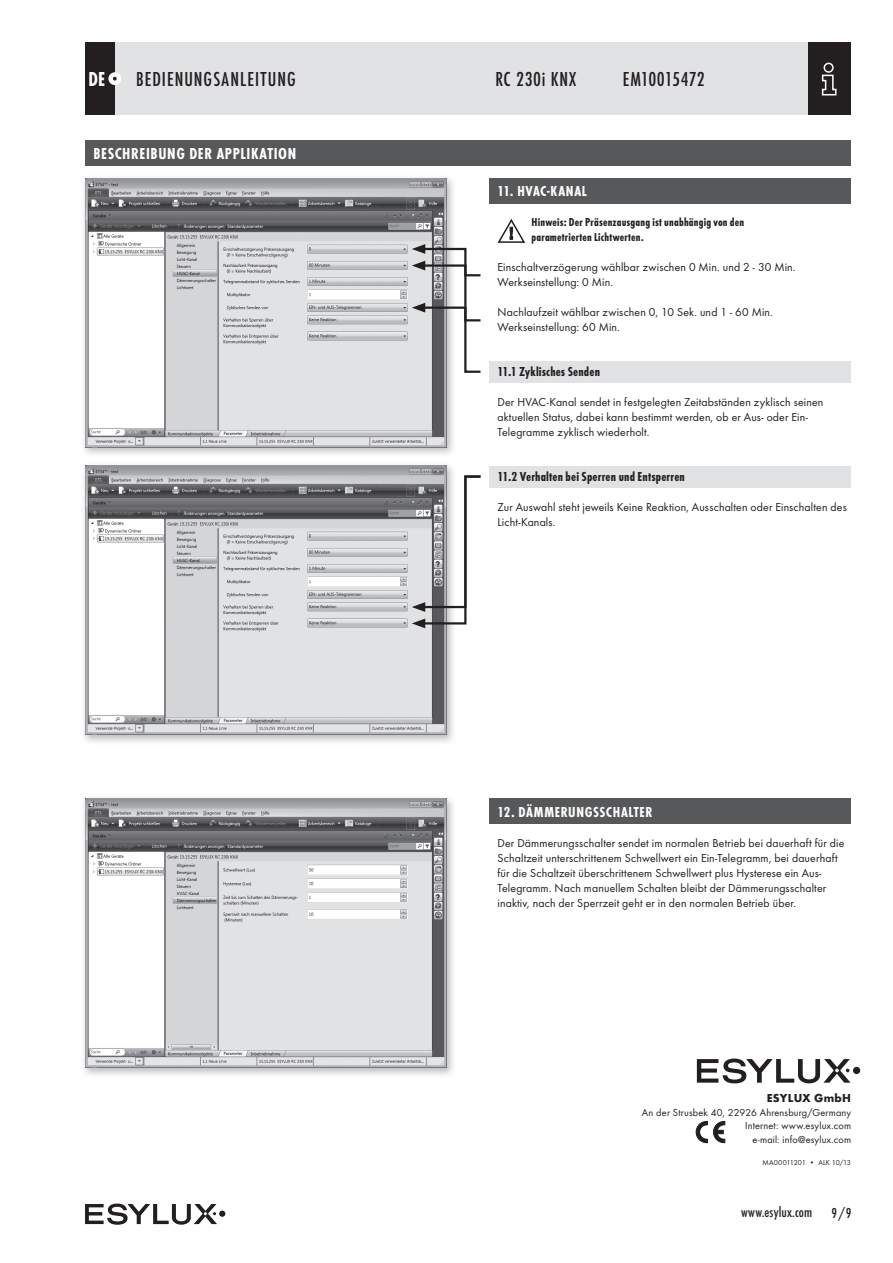
<style>
.page{position:relative;width:893px;height:1263px;background:#fff}
.page>*{position:absolute;margin:0;border:0;box-sizing:border-box;transform-origin:0 0}
.t1{font:500 21px "Futura Con";letter-spacing:.045em;color:#231f20}
.t2{font:500 21px "Futura Con";color:#231f20}
.t3{font:500 21px "Futura Con";letter-spacing:.025em;color:#231f20}
.t4{font:700 21px "Futura Con";color:#fff;scale:.95 1}
.t5{font:700 16.5px "Futura Con";letter-spacing:.035em;color:#fff}
.t6{font:700 15px "Futura Con";letter-spacing:.045em;color:#fff}
.t7{font:500 15px "Futura Con";letter-spacing:.01em;color:#231f20}
.t8{font:700 13.5px "Futura Con";letter-spacing:.015em;color:#231f20}
.t9{font:12px/15px "Futura Boo";letter-spacing:.015em;color:#231f20}
.t10{font:700 12px/15px "Futura Con";letter-spacing:.015em;color:#231f20}
.t11{font:700 12px "Futura";letter-spacing:.025em;color:#231f20}
.t12{font:10.5px/13.5px "Futura Boo";letter-spacing:.015em;color:#231f20;text-align:right}
.t13{font:7.5px "Futura Boo";letter-spacing:.005em;color:#231f20}
</style>
<div class="page">
<div style="left:85px;top:43px;width:765px;height:72px;background:#e1e2e4"></div>
<div style="left:808px;top:43px;width:42px;height:72px;background:#231f20"></div>
<svg style="left:821px;top:62px;width:16px;height:34px"></svg>
<div style="left:85px;top:43px;width:30px;height:72px;background:#231f20"></div>
<div style="left:108px;top:72px;width:13px;height:13px;background:#fff;border-radius:50%"></div>
<svg style="left:113px;top:77px;width:4px;height:4px"></svg>
<div style="left:219px;top:1210px;width:6px;height:7px;background:#231f20;border-radius:50%"></div>
<svg style="left:85px;top:1203px;width:132px;height:22px"></svg>
<div style="left:489px;top:466px;width:361px;height:21px;background:#e1e2e4"></div>
<div style="left:489px;top:361px;width:361px;height:21px;background:#e1e2e4"></div>
<img style="left:84px;top:178px;width:369px;height:276px">
<img style="left:85px;top:179px;width:361px;height:269px">
<div style="left:489px;top:179px;width:361px;height:25px;background:#57585a"></div>
<svg style="left:497px;top:219px;width:29px;height:24px"></svg>
<div style="left:85px;top:140px;width:765px;height:26px;background:#57585a"></div>
<svg style="left:412px;top:244px;width:69px;height:130px"></svg>
<img style="left:84px;top:465px;width:369px;height:277px">
<img style="left:85px;top:466px;width:361px;height:269px">
<svg style="left:412px;top:474px;width:69px;height:154px"></svg>
<div style="left:489px;top:799px;width:361px;height:25px;background:#57585a"></div>
<img style="left:84px;top:798px;width:369px;height:277px">
<img style="left:85px;top:799px;width:361px;height:269px">
<svg style="left:696px;top:1121px;width:11px;height:22px"></svg>
<svg style="left:713px;top:1121px;width:12px;height:22px"></svg>
<div style="left:853px;top:1067px;width:7px;height:7px;background:#231f20;border-radius:50%"></div>
<svg style="left:697px;top:1058px;width:154px;height:25px"></svg>
<h1 class="t4" style="left:88px;top:67px;width:19px">DE</h1>
<h1 class="t1" style="left:136px;top:67px;width:161px">BEDIENUNGSANLEITUNG</h1>
<h1 class="t3" style="left:495px;top:67px;width:82px">RC 230i KNX</h1>
<h1 class="t2" style="left:623px;top:67px;width:84px">EM10015472</h1>
<h2 class="t5" style="left:94px;top:144px;width:204px">BESCHREIBUNG DER APPLIKATION</h2>
<p class="t6" style="left:497px;top:183px;width:91px">11. HVAC-KANAL</p>
<p class="t10" style="left:531px;top:215px;width:214px">Hinweis: Der Präsenzausgang ist unabhängig von den parametrierten Lichtwerten.</p>
<p class="t9" style="left:497px;top:260px;width:300px">Einschaltverzögerung wählbar zwischen 0 Min. und 2 - 30 Min.<br>Werkseinstellung: 0 Min.</p>
<p class="t9" style="left:497px;top:305px;width:277px">Nachlaufzeit wählbar zwischen 0, 10 Sek. und 1 - 60 Min.<br>Werkseinstellung: 60 Min.</p>
<p class="t8" style="left:497px;top:364px;width:104px">11.1 Zyklisches Senden</p>
<p class="t9" style="left:497px;top:395px;width:327px">Der HVAC-Kanal sendet in festgelegten Zeitabständen zyklisch seinen aktuellen Status, dabei kann bestimmt werden, ob er Aus- oder Ein-<br>Telegramme zyklisch wiederholt.</p>
<p class="t8" style="left:497px;top:469px;width:189px">11.2 Verhalten bei Sperren und Entsperren</p>
<p class="t9" style="left:497px;top:500px;width:351px">Zur Auswahl steht jeweils Keine Reaktion, Ausschalten oder Einschalten des<br>Licht-Kanals.</p>
<p class="t6" style="left:497px;top:803px;width:157px">12. DÄMMERUNGSSCHALTER</p>
<p class="t9" style="left:497px;top:835px;width:348px">Der Dämmerungsschalter sendet im normalen Betrieb bei dauerhaft für die Schaltzeit unterschrittenem Schwellwert ein Ein-Telegramm, bei dauerhaft für die Schaltzeit überschrittenem Schwellwert plus Hysterese ein Aus-Telegramm. Nach manuellem Schalten bleibt der Dämmerungsschalter inaktiv, nach der Sperrzeit geht er in den normalen Betrieb über.</p>
<p class="t11" style="left:767px;top:1091px;width:86px">ESYLUX GmbH</p>
<p class="t12" style="left:642px;top:1105px;width:211px">An der Strusbek 40, 22926 Ahrensburg/Germany<br>Internet: www.esylux.com<br>e-mail: info@esylux.com</p>
<p class="t13" style="left:763px;top:1158px;width:90px">MA00011201 • ALK 10/13</p>
<p class="t7" style="left:741px;top:1204px;width:73px">www.esylux.com</p>
<p class="t7" style="left:831px;top:1204px;width:22px">9/9</p>
</div>
